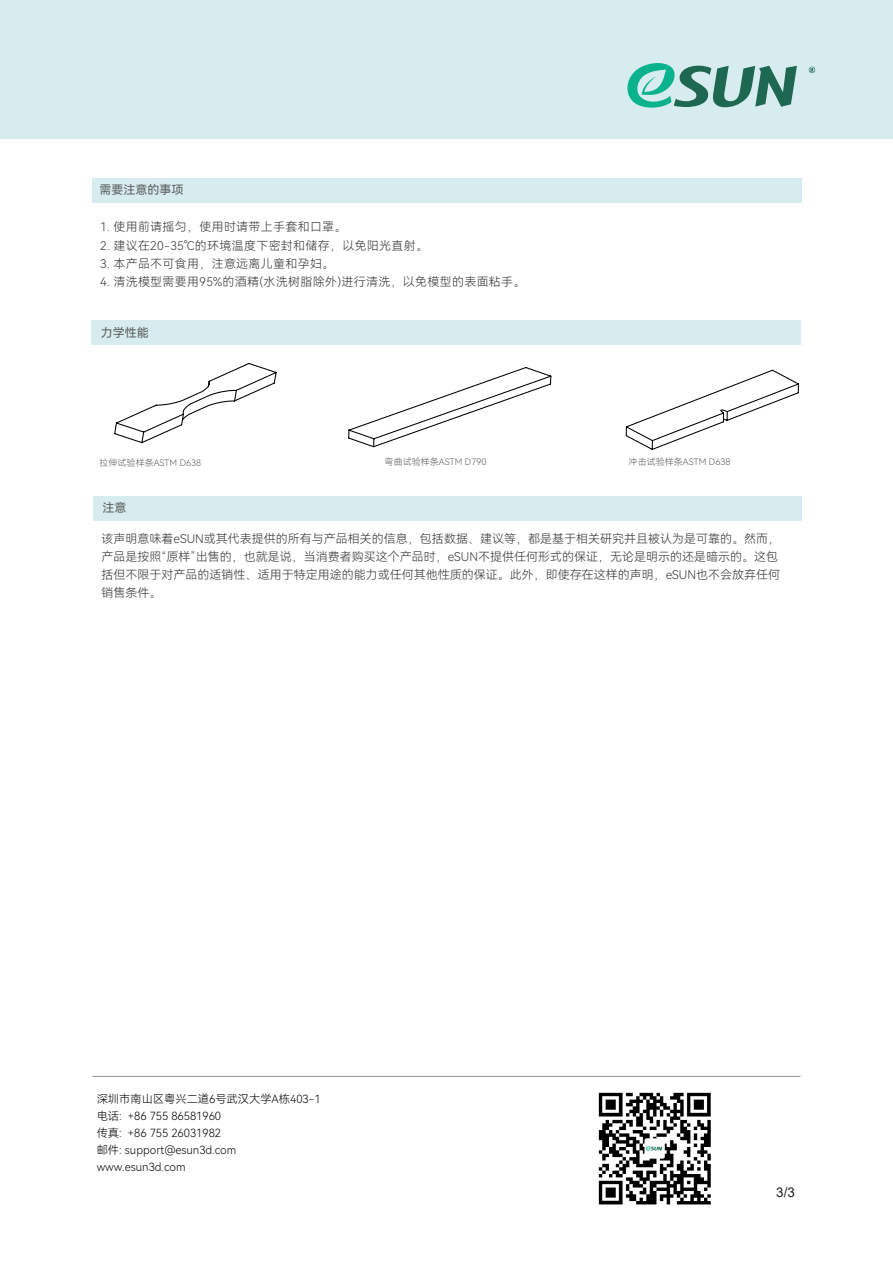
<style>
.page{position:relative;width:893px;height:1263px;background:#fff}
.page>*{position:absolute;margin:0;border:0;box-sizing:border-box;transform-origin:0 0}
.t1{font:13.5px "Arial";color:#231f20}
.t2{font:12px/18.3px "Harmony OS Sans SC Light";color:#363536}
.t3{font:12px "Harmony OS Sans SC Light";letter-spacing:.025em;color:#363536}
.t4{font:12px "Harmony OS Sans SC";color:#5b5e5f}
.t5{font:12px "Harmony OS Sans SC";color:#5b5e5f}
.t6{font:11.25px/17.1px "Harmony OS Sans SC Light";color:#000}
.t7{font:9px "Harmony OS Sans SC Light";letter-spacing:.005em;color:#5b5e5f}
</style>
<div class="page">
<div style="left:0;top:0;width:893px;height:138px;background:#d7ecef"></div>
<svg style="left:627px;top:63px;width:170px;height:45px"></svg>
<svg style="left:809px;top:67px;width:6px;height:6px"></svg>
<hr style="left:93px;top:1076px;width:708px;height:1px;background:#939595">
<div style="left:92px;top:178px;width:710px;height:24px;background:#d7ecef"></div>
<div style="left:94px;top:496px;width:708px;height:25px;background:#d7ecef"></div>
<div style="left:91px;top:321px;width:710px;height:24px;background:#d7ecef"></div>
<svg style="left:114px;top:363px;width:163px;height:81px"></svg>
<svg style="left:348px;top:367px;width:204px;height:81px"></svg>
<svg style="left:625px;top:369px;width:174px;height:81px"></svg>
<img style="left:598px;top:1092px;width:113px;height:113px">
<p class="t4" style="left:100px;top:182px;width:86px">需要注意的事项</p>
<p class="t3" style="left:100px;top:219px;width:248px">1. 使用前请摇匀，使用时请带上手套和口罩。</p>
<p class="t3" style="left:100px;top:237px;width:329px">2. 建议在20-35℃的环境温度下密封和储存，以免阳光直射。</p>
<p class="t3" style="left:100px;top:255px;width:236px">3. 本产品不可食用，注意远离儿童和孕妇。</p>
<p class="t3" style="left:100px;top:273px;width:427px">4. 清洗模型需要用95%的酒精(水洗树脂除外)进行清洗，以免模型的表面粘手。</p>
<p class="t4" style="left:101px;top:324px;width:50px">力学性能</p>
<p class="t7" style="left:99px;top:456px;width:103px">拉伸试验样条ASTM D638</p>
<p class="t7" style="left:385px;top:456px;width:103px">弯曲试验样条ASTM D790</p>
<p class="t7" style="left:629px;top:456px;width:103px">冲击试验样条ASTM D638</p>
<p class="t5" style="left:103px;top:499px;width:26px">注意</p>
<p class="t2" style="left:102px;top:529px;width:680px">该声明意味着eSUN或其代表提供的所有与产品相关的信息，包括数据、建议等，都是基于相关研究并且被认为是可靠的。然而，产品是按照“原样”出售的，也就是说，当消费者购买这个产品时，eSUN不提供任何形式的保证，无论是明示的还是暗示的。这包括但不限于对产品的适销性、适用于特定用途的能力或任何其他性质的保证。此外，即使存在这样的声明，eSUN也不会放弃任何销售条件。</p>
<p class="t6" style="left:97px;top:1090px;width:225px">深圳市南山区粤兴二道6号武汉大学A栋403-1电话: +86 755 86581960<br>传真: +86 755 26031982<br>邮件: support@esun3d.com www.esun3d.com</p>
<p class="t1" style="left:776px;top:1183px;width:20px">3/3</p>
</div>
